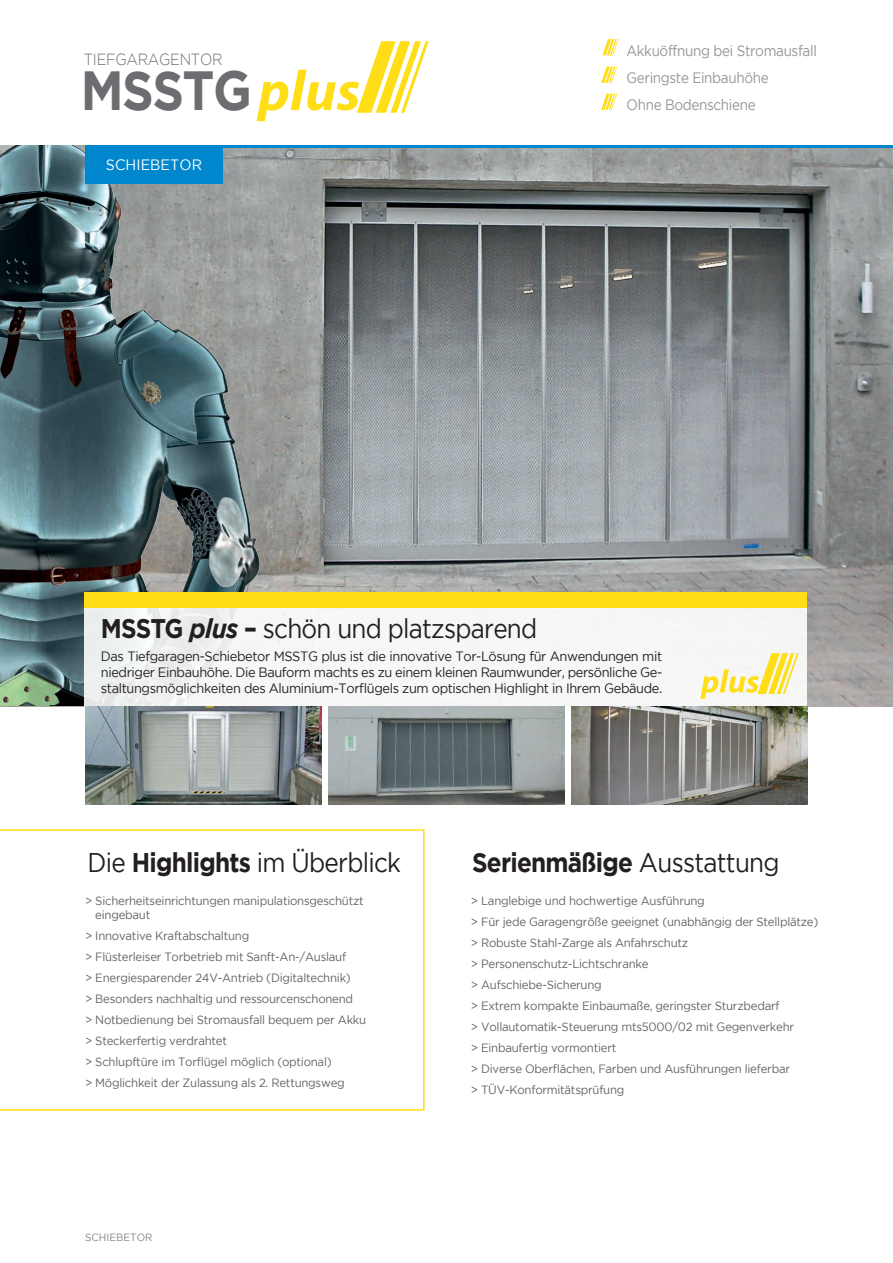
<style>
.page{position:relative;width:893px;height:1263px;background:#fff}
.page>*{position:absolute;margin:0;border:0;box-sizing:border-box;transform-origin:0 0}
.t1{font:700 55.05px "Gotham";letter-spacing:-.03em;color:#6c6d70;scale:.9 1}
.t2{font:27px "Gotham";letter-spacing:-.03em;color:#231f20;scale:.9 1}
.t3{font:700 27px "Gotham";letter-spacing:-.03em;color:#231f20;scale:.9 1}
.t4{font:300 16.05px "Gotham";letter-spacing:-.015em;color:#6c6d70;scale:.9 1}
.t5{font:15px/27px "Gotham";letter-spacing:-.025em;color:#939598;scale:.9 1}
.t6{font:15px "Gotham";letter-spacing:.005em;color:#fff;scale:.95 1}
.t7{font:13.5px/16.2px "Gotham";letter-spacing:-.03em;color:#231f20;text-align:justify;scale:.95 1}
.t8{font:12px/21px "Gotham";letter-spacing:-.02em;color:#636366;scale:.95 1}
.t9{font:10.5px "Gotham";letter-spacing:.005em;color:#808285;scale:.95 1}
.s1{font-weight:700}
.s2{font-weight:700;font-style:italic}
.s3{font-weight:400}
</style>
<div class="page">
<img style="left:260px;top:148px;width:633px;height:558px">
<img style="left:0;top:145px;width:260px;height:561px">
<svg style="left:0;top:829px;width:425px;height:281px"></svg>
<svg style="left:257px;top:41px;width:172px;height:80px"></svg>
<div style="left:84px;top:607px;width:723px;height:99px;background:#f7f6f6"></div>
<svg style="left:700px;top:653px;width:99px;height:46px"></svg>
<div style="left:84px;top:592px;width:723px;height:15px;background:#ffdd17"></div>
<img style="left:85px;top:706px;width:237px;height:99px">
<img style="left:328px;top:706px;width:237px;height:99px">
<img style="left:571px;top:706px;width:237px;height:99px">
<svg style="left:602px;top:39px;width:16px;height:16px"></svg>
<svg style="left:601px;top:67px;width:16px;height:16px"></svg>
<svg style="left:601px;top:94px;width:16px;height:16px"></svg>
<div style="left:85px;top:148px;width:138px;height:36px;background:#0087cd"></div>
<hr style="left:85px;top:146px;width:808px;height:2px;background:#0087cd">
<h3 class="t4" style="left:84px;top:51px;width:156px">TIEFGARAGENTOR</h3>
<h1 class="t1" style="left:81px;top:58px;width:192px">MSSTG</h1>
<p class="t6" style="left:106px;top:157px;width:103px">SCHIEBETOR</p>
<p class="t5" style="left:627px;top:37px;width:213px">Akkuöffnung bei Stromausfall<br>Geringste Einbauhöhe<br>Ohne Bodenschiene</p>
<h2 class="t2" style="left:101px;top:613px;width:486px"><span class="s1">MSSTG</span> <span class="s2">plus</span> <span class="s1">–</span> schön und platzsparend</h2>
<p class="t7" style="left:101px;top:648px;width:592px">Das Tiefgaragen-Schiebetor MSSTG plus ist die innovative Tor-Lösung für Anwendungen mit niedriger Einbauhöhe. Die Bauform machts es zu einem kleinen Raumwunder, persönliche Ge&shy;staltungsmöglichkeiten des Aluminium-Torflügels zum optischen Highlight in Ihrem Gebäude.</p>
<h2 class="t2" style="left:88px;top:847px;width:350px">Die <span class="s1">Highlights</span> im Überblick</h2>
<h2 class="t3" style="left:472px;top:847px;width:343px">Serienmäßige <span class="s3">Ausstattung</span></h2>
<p class="t8" style="left:95px;top:893px;width:284px;line-height:14.4px;text-indent:-10px">&gt; Sicherheitseinrichtungen manipulationsgeschützt eingebaut</p>
<p class="t8" style="left:85px;top:925px;width:297px">&gt; Innovative Kraftabschaltung<br>&gt; Flüsterleiser Torbetrieb mit Sanft-An-/Auslauf<br>&gt; Energiesparender 24V-Antrieb (Digitaltechnik)<br>&gt; Besonders nachhaltig und ressourcenschonend<br>&gt; Notbedienung bei Stromausfall bequem per Akku &gt; Steckerfertig verdrahtet<br>&gt; Schlupftüre im Torflügel möglich (optional)<br>&gt; Möglichkeit der Zulassung als 2. Rettungsweg</p>
<p class="t9" style="left:85px;top:1231px;width:72px">SCHIEBETOR</p>
<p class="t8" style="left:471px;top:890px;width:367px">&gt; Langlebige und hochwertige Ausführung<br>&gt; Für jede Garagengröße geeignet (unabhängig der Stellplätze) &gt; Robuste Stahl-Zarge als Anfahrschutz<br>&gt; Personenschutz-Lichtschranke<br>&gt; Aufschiebe-Sicherung<br>&gt; Extrem kompakte Einbaumaße, geringster Sturzbedarf<br>&gt; Vollautomatik-Steuerung mts5000/02 mit Gegenverkehr<br>&gt; Einbaufertig vormontiert<br>&gt; Diverse Oberflächen, Farben und Ausführungen lieferbar<br>&gt; TÜV-Konformitätsprüfung</p>
</div>
